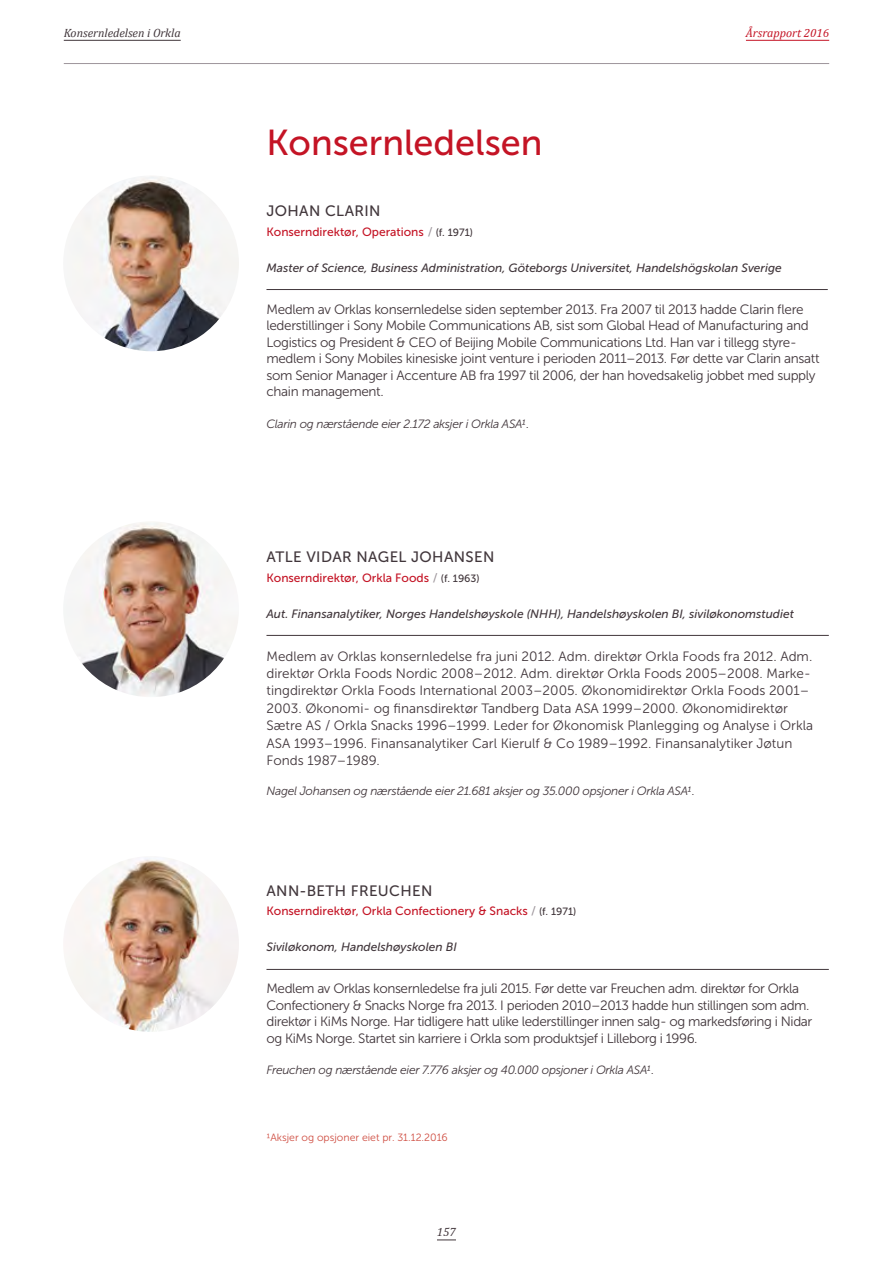
<style>
.page{position:relative;width:893px;height:1263px;background:#fff}
.page>*{position:absolute;margin:0;border:0;box-sizing:border-box;transform-origin:0 0}
.t1{font:36px "Museo Sans 500";color:#c41425}
.t2{font:15px "Museo Sans 500";letter-spacing:.025em;color:#41363b}
.t3{font:13.5px/16.5px "Museo Sans 300";letter-spacing:-.025em;color:#41363b}
.t4{font:13.5px/17.4px "Museo Sans 300";color:#41363b}
.t5{font:italic 12px "Museo Sans 500";color:#41363b}
.t6{font:italic 12px "Museo Sans 300";letter-spacing:-.025em;color:#41363b}
.t7{font:12px "Museo Sans 500";color:#c41425}
.t8{font:italic 12px "Cambria";color:#41363b}
.t9{font:italic 12px "Cambria";color:#c41425}
.t10{font:10.5px "Museo Sans 300";color:#cf4d41}
.s1{color:#9d959b}
.s2{font-size:10.5px;color:#41363b}
</style>
<div class="page">
<hr style="left:64px;top:63px;width:765px;height:1px;background:#9d959b">
<hr style="left:746px;top:40px;width:83px;height:1px;background:#c41425">
<svg style="left:437px;top:1240px;width:19px;height:1px"></svg>
<hr style="left:64px;top:40px;width:117px;height:1px;background:#41363b">
<hr style="left:266px;top:635px;width:563px;height:1px;background:#41363b">
<img style="left:63px;top:521px;width:176px;height:176px;border-radius:88px">
<img style="left:63px;top:856px;width:176px;height:176px;border-radius:88px">
<hr style="left:266px;top:969px;width:563px;height:1px;background:#41363b">
<hr style="left:266px;top:289px;width:562px;height:1px;background:#41363b">
<img style="left:63px;top:175px;width:176px;height:176px;border-radius:88px">
<p class="t8" style="left:64px;top:24px;width:118px">Konsernledelsen i Orkla</p>
<h1 class="t1" style="left:266px;top:122px;width:278px">Konsernledelsen</h1>
<p class="t9" style="left:746px;top:24px;width:85px">Årsrapport 2016</p>
<p class="t2" style="left:266px;top:203px;width:116px">JOHAN CLARIN</p>
<p class="t7" style="left:266px;top:225px;width:208px">Konserndirektør, Operations <span class="s1">/</span> <span class="s2">(f. 1971)</span></p>
<p class="t5" style="left:266px;top:261px;width:517px">Master of Science, Business Administration, Göteborgs Universitet, Handelshögskolan Sverige</p>
<p class="t3" style="left:266px;top:301px;width:555px">Medlem av Orklas konsernledelse siden september 2013. Fra 2007 til 2013 hadde Clarin flere lederstillinger i Sony Mobile Communications AB, sist som Global Head of Manufacturing and Logistics og President &amp; CEO of Beijing Mobile Communications Ltd. Han var i tillegg styre&shy;medlem i Sony Mobiles kinesiske joint venture i perioden 2011–2013. Før dette var Clarin ansatt som Senior Manager i Accenture AB fra 1997 til 2006, der han hovedsakelig jobbet med supply chain management.</p>
<p class="t6" style="left:266px;top:417px;width:264px">Clarin og nærstående eier 2.172 aksjer i Orkla ASA1.</p>
<p class="t2" style="left:266px;top:549px;width:229px">ATLE VIDAR NAGEL JOHANSEN</p>
<p class="t7" style="left:266px;top:571px;width:215px">Konserndirektør, Orkla Foods <span class="s1">/</span> <span class="s2">(f. 1963)</span></p>
<p class="t5" style="left:266px;top:607px;width:529px">Aut. Finansanalytiker, Norges Handelshøyskole (NHH), Handelshøyskolen BI, siviløkonomstudiet</p>
<p class="t4" style="left:266px;top:647px;width:548px">Medlem av Orklas konsernledelse fra juni 2012. Adm. direktør Orkla Foods fra 2012. Adm. direktør Orkla Foods Nordic 2008–2012. Adm. direktør Orkla Foods 2005–2008. Marke&shy;tingdirektør Orkla Foods International 2003–2005. Økonomidirektør Orkla Foods 2001– 2003. Økonomi- og finansdirektør Tandberg Data ASA 1999–2000. Økonomidirektør Sætre AS / Orkla Snacks 1996–1999. Leder for Økonomisk Planlegging og Analyse i Orkla ASA 1993–1996. Finansanalytiker Carl Kierulf &amp; Co 1989–1992. Finansanalytiker Jøtun Fonds 1987–1989.</p>
<p class="t6" style="left:266px;top:784px;width:430px">Nagel Johansen og nærstående eier 21.681 aksjer og 35.000 opsjoner i Orkla ASA1.</p>
<p class="t2" style="left:266px;top:882px;width:168px">ANN-BETH FREUCHEN</p>
<p class="t7" style="left:266px;top:904px;width:311px">Konserndirektør, Orkla Confectionery &amp; Snacks <span class="s1">/</span> <span class="s2">(f. 1971)</span></p>
<p class="t5" style="left:266px;top:940px;width:192px">Siviløkonom, Handelshøyskolen BI</p>
<p class="t3" style="left:266px;top:980px;width:547px">Medlem av Orklas konsernledelse fra juli 2015. Før dette var Freuchen adm. direktør for Orkla Confectionery &amp; Snacks Norge fra 2013. I perioden 2010–2013 hadde hun stillingen som adm. direktør i KiMs Norge. Har tidligere hatt ulike lederstillinger innen salg- og markedsføring i Nidar og KiMs Norge. Startet sin karriere i Orkla som produktsjef i Lilleborg i 1996.</p>
<p class="t6" style="left:266px;top:1064px;width:389px">Freuchen og nærstående eier 7.776 aksjer og 40.000 opsjoner i Orkla ASA1.</p>
<p class="t10" style="left:266px;top:1132px;width:183px">1Aksjer og opsjoner eiet pr. 31.12.2016</p>
<p class="t8" style="left:437px;top:1223px;width:21px">157</p>
</div>
